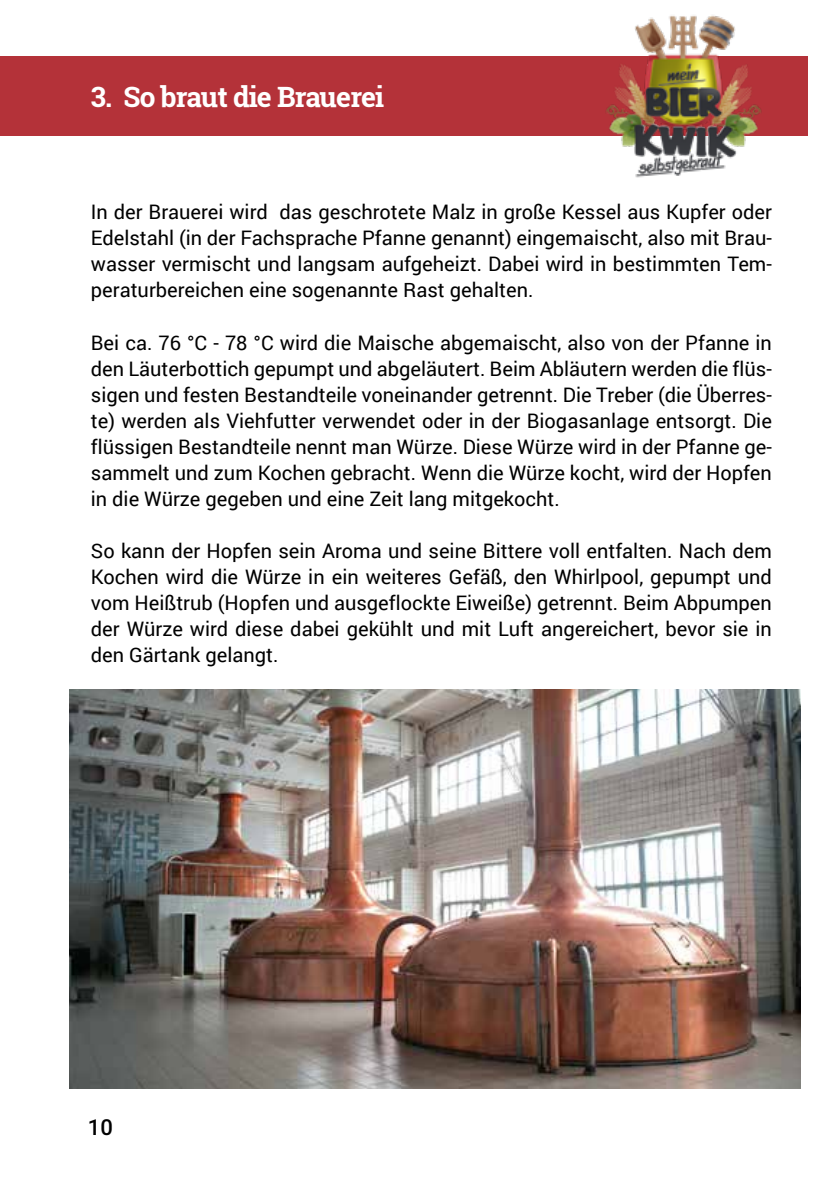
<style>
.page{position:relative;width:840px;height:1191px;background:#fff}
.page>*{position:absolute;margin:0;border:0;box-sizing:border-box;transform-origin:0 0}
.t1{font:700 28px "Roboto Slab";letter-spacing:-.03em;color:#fff}
.t2{font:500 22px "Roboto";color:#000}
.t3{font:20px/26px "Roboto";color:#000;text-align:justify}
</style>
<div class="page">
<div style="left:0;top:56px;width:807px;height:79px;background:#b43239"></div>
<img style="left:598px;top:15px;width:167px;height:163px">
<img style="left:69px;top:689px;width:731px;height:400px">
<h1 class="t1" style="left:91px;top:78px;width:295px">3. So braut die Brauerei</h1>
<p class="t3" style="left:91px;top:199px;width:682px">In der Brauerei wird das geschrotete Malz in große Kessel aus Kupfer oder Edelstahl (in der Fachsprache Pfanne genannt) eingemaischt, also mit Brau&shy;wasser vermischt und langsam aufgeheizt. Dabei wird in bestimmten Tem&shy;peraturbereichen eine sogenannte Rast gehalten.</p>
<p class="t3" style="left:91px;top:329px;width:682px">Bei ca. 76 °C - 78 °C wird die Maische abgemaischt, also von der Pfanne in den Läuterbottich gepumpt und abgeläutert. Beim Abläutern werden die flüs&shy;sigen und festen Bestandteile voneinander getrennt. Die Treber (die Überres&shy;te) werden als Viehfutter verwendet oder in der Biogasanlage entsorgt. Die flüssigen Bestandteile nennt man Würze. Diese Würze wird in der Pfanne ge&shy;sammelt und zum Kochen gebracht. Wenn die Würze kocht, wird der Hopfen in die Würze gegeben und eine Zeit lang mitgekocht.</p>
<p class="t3" style="left:91px;top:537px;width:682px">So kann der Hopfen sein Aroma und seine Bittere voll entfalten. Nach dem Kochen wird die Würze in ein weiteres Gefäß, den Whirlpool, gepumpt und vom Heißtrub (Hopfen und ausgeflockte Eiweiße) getrennt. Beim Abpumpen der Würze wird diese dabei gekühlt und mit Luft angereichert, bevor sie in den Gärtank gelangt.</p>
<p class="t2" style="left:88px;top:1112px;width:26px">10</p>
</div>
